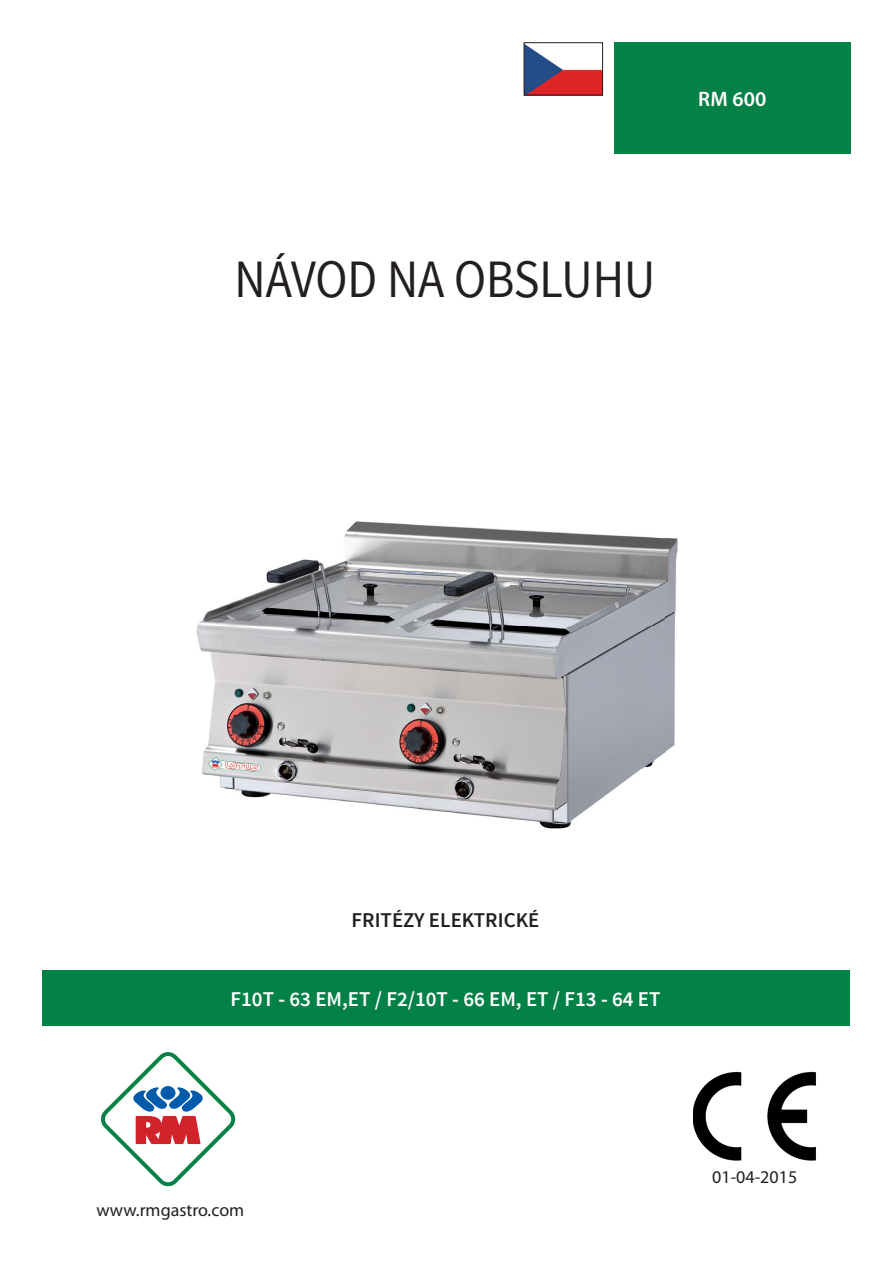
<style>
.page{position:relative;width:893px;height:1263px;background:#fff}
.page>*{position:absolute;margin:0;border:0;box-sizing:border-box;transform-origin:0 0}
.t1{font:54px "Source Sans Pro";color:#231f20;scale:.9 1}
.t2{font:600 21px "Source Sans Pro";color:#fff}
.t3{font:600 21px "Source Sans Pro";color:#231f20}
.t4{font:600 21px "Myriad Pro";color:#fff}
.t5{font:18px "Myriad Pro";color:#231f20}
</style>
<div class="page">
<div style="left:42px;top:970px;width:807px;height:56px;background:#048146"></div>
<div style="left:614px;top:43px;width:236px;height:111px;background:#048146"></div>
<img style="left:693px;top:1071px;width:123px;height:90px">
<img style="left:526px;top:45px;width:75px;height:48px">
<div style="left:524px;top:43px;width:79px;height:52px;border:1px solid #231f20"></div>
<svg style="left:101px;top:1052px;width:135px;height:135px"></svg>
<img style="left:196px;top:521px;width:482px;height:308px">
<p class="t4" style="left:698px;top:86px;width:70px">RM 600</p>
<h1 class="t1" style="left:234px;top:245px;width:469px">NÁVOD NA OBSLUHU</h1>
<p class="t3" style="left:352px;top:906px;width:189px">FRITÉZY ELEKTRICKÉ</p>
<p class="t2" style="left:231px;top:986px;width:431px">F10T - 63 EM,ET / F2/10T - 66 EM, ET / F13 - 64 ET</p>
<p class="t5" style="left:96px;top:1198px;width:149px">www.rmgastro.com</p>
<p class="t5" style="left:712px;top:1166px;width:86px">01-04-2015</p>
</div>
